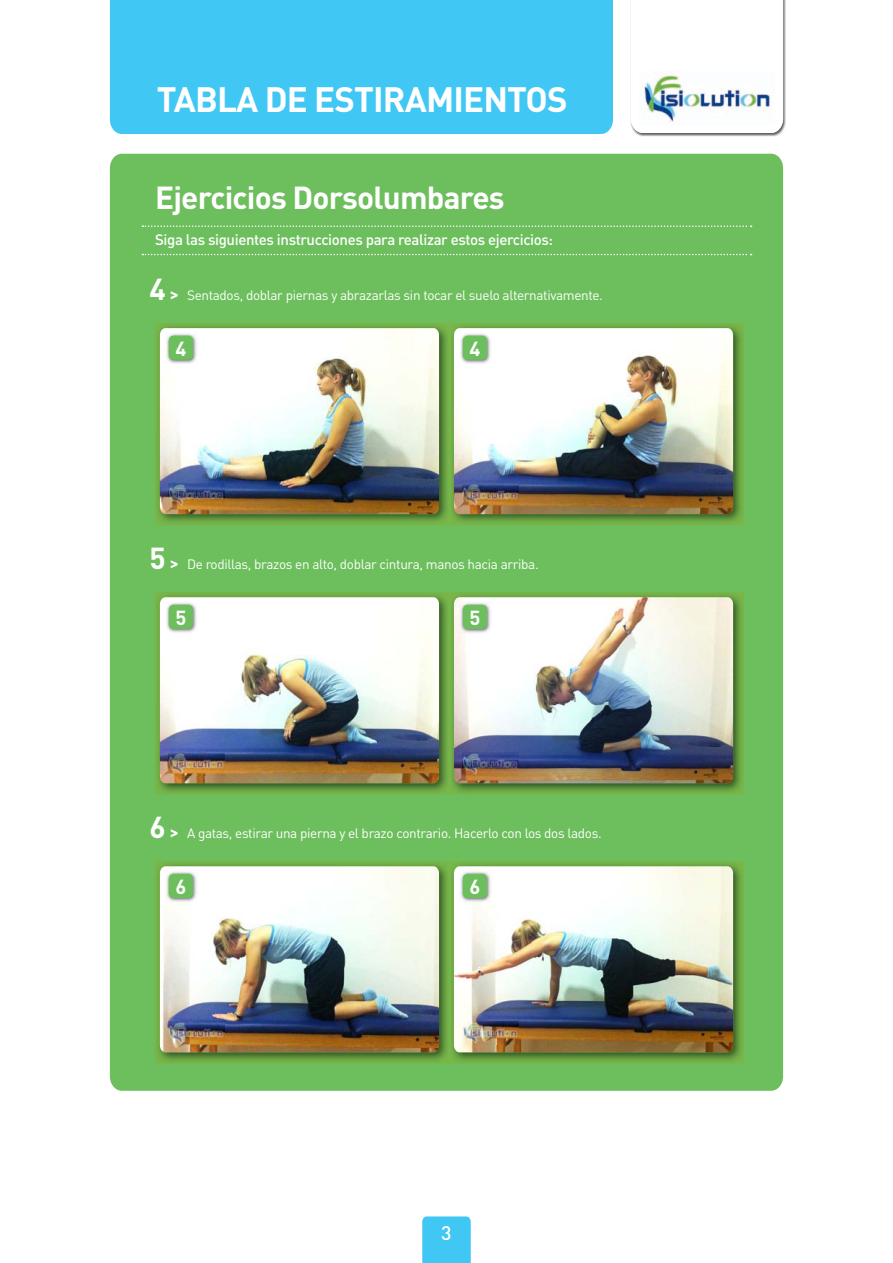
<style>
.page{position:relative;width:893px;height:1263px;background:#fff}
.page>*{position:absolute;margin:0;border:0;box-sizing:border-box;transform-origin:0 0}
.t1{font:700 34.8px "DIN";letter-spacing:-.025em;color:#fff}
.t2{font:700 31.5px "DIN";letter-spacing:-.025em;color:#fff}
.t3{font:700 20.1px "DIN";color:#fff}
.t4{font:500 19.5px "DIN";color:#fff}
.t5{font:500 15px "DIN";letter-spacing:-.025em;color:#fff}
.t6{font:13.5px "DIN";letter-spacing:-.025em;color:#fff}
.s1{font-weight:700;font-size:30px}
.s2{font-weight:700;font-size:16.5px}
</style>
<div class="page">
<div style="left:422px;top:1216px;width:49px;height:47px;background:#40c7f4"></div>
<div style="left:110px;top:0;width:503px;height:134px;background:#40c7f4"></div>
<img style="left:630px;top:0;width:156px;height:137px">
<svg style="left:631px;top:0;width:152px;height:133px"></svg>
<img style="left:640px;top:72px;width:134px;height:53px">
<div style="left:110px;top:154px;width:673px;height:937px;background:#6dbf5d"></div>
<svg style="left:142px;top:225px;width:610px;height:2px"></svg>
<svg style="left:142px;top:254px;width:610px;height:1px"></svg>
<img style="left:155px;top:323px;width:589px;height:202px">
<img style="left:160px;top:328px;width:279px;height:186px">
<img style="left:166px;top:333px;width:31px;height:31px">
<div style="left:169px;top:336px;width:24px;height:24px;background:#6dbf5d;border-radius:5px"></div>
<img style="left:168px;top:484px;width:56px;height:22px">
<img style="left:449px;top:323px;width:1px;height:202px">
<img style="left:454px;top:328px;width:279px;height:186px">
<img style="left:460px;top:333px;width:31px;height:31px">
<div style="left:463px;top:336px;width:24px;height:24px;background:#6dbf5d;border-radius:5px"></div>
<img style="left:462px;top:484px;width:56px;height:22px">
<img style="left:155px;top:592px;width:589px;height:202px">
<img style="left:160px;top:597px;width:279px;height:186px">
<img style="left:166px;top:602px;width:31px;height:31px">
<div style="left:169px;top:605px;width:24px;height:24px;background:#6dbf5d;border-radius:5px"></div>
<img style="left:168px;top:753px;width:56px;height:22px">
<img style="left:449px;top:592px;width:1px;height:202px">
<img style="left:454px;top:597px;width:279px;height:186px">
<img style="left:460px;top:602px;width:31px;height:31px">
<div style="left:463px;top:605px;width:24px;height:24px;background:#6dbf5d;border-radius:5px"></div>
<img style="left:462px;top:753px;width:56px;height:22px">
<img style="left:155px;top:861px;width:589px;height:202px">
<img style="left:160px;top:866px;width:279px;height:186px">
<img style="left:166px;top:871px;width:31px;height:31px">
<div style="left:169px;top:874px;width:24px;height:24px;background:#6dbf5d;border-radius:5px"></div>
<img style="left:168px;top:1022px;width:56px;height:22px">
<img style="left:449px;top:861px;width:1px;height:202px">
<img style="left:454px;top:866px;width:279px;height:186px">
<img style="left:460px;top:871px;width:31px;height:31px">
<div style="left:463px;top:874px;width:24px;height:24px;background:#6dbf5d;border-radius:5px"></div>
<img style="left:462px;top:1022px;width:56px;height:22px">
<h1 class="t1" style="left:157px;top:76px;width:412px">TABLA DE ESTIRAMIENTOS</h1>
<h2 class="t2" style="left:155px;top:176px;width:351px">Ejercicios Dorsolumbares</h2>
<p class="t5" style="left:155px;top:230px;width:399px">Siga las siguientes instrucciones para realizar estos ejercicios:</p>
<p class="t6" style="left:150px;top:288px;width:455px"><span class="s1">4</span> <span class="s2">&gt;</span> Sentados, doblar piernas y abrazarlas sin tocar el suelo alternativamente.</p>
<h3 class="t3" style="left:175px;top:335px;width:12px">4</h3>
<h3 class="t3" style="left:469px;top:335px;width:12px">4</h3>
<p class="t6" style="left:150px;top:557px;width:391px"><span class="s1">5</span> <span class="s2">&gt;</span> De rodillas, brazos en alto, doblar cintura, manos hacia arriba.</p>
<h3 class="t3" style="left:175px;top:604px;width:12px">5</h3>
<h3 class="t3" style="left:469px;top:604px;width:12px">5</h3>
<p class="t6" style="left:150px;top:826px;width:454px"><span class="s1">6</span> <span class="s2">&gt;</span> A gatas, estirar una pierna y el brazo contrario. Hacerlo con los dos lados.</p>
<h3 class="t3" style="left:175px;top:873px;width:12px">6</h3>
<h3 class="t3" style="left:469px;top:873px;width:12px">6</h3>
<h3 class="t4" style="left:441px;top:1220px;width:12px">3</h3>
</div>
